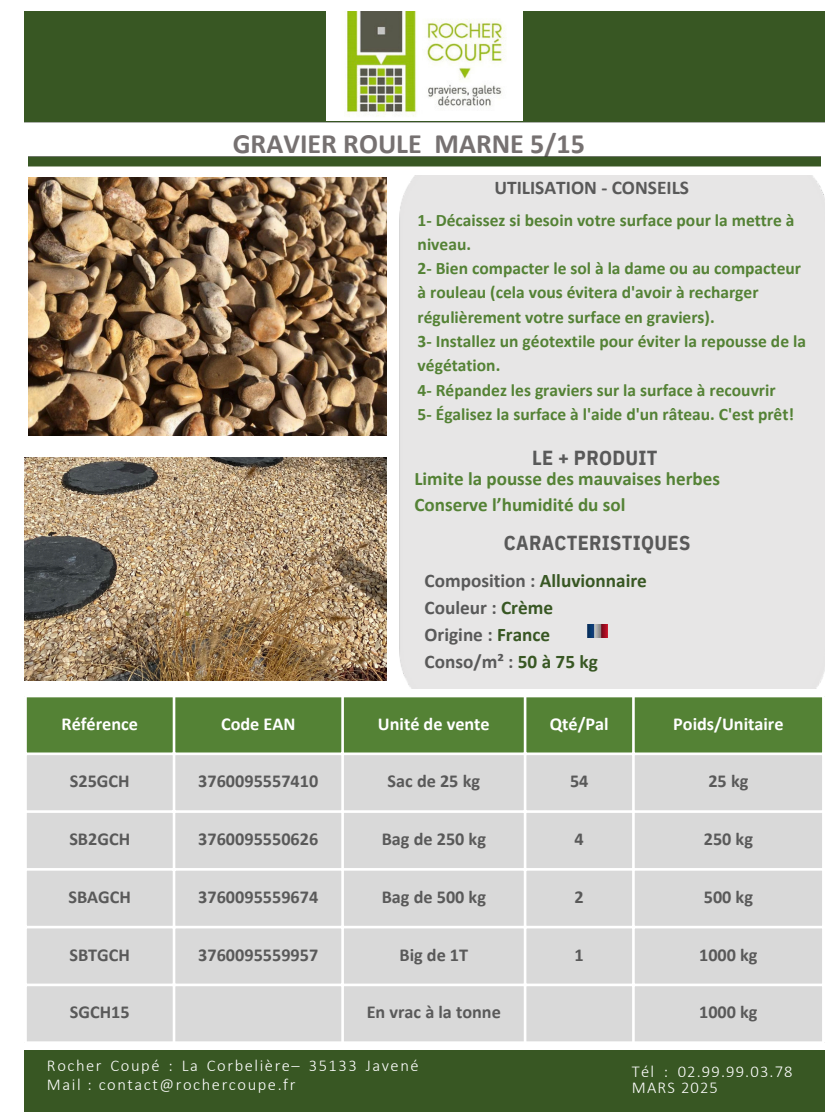
<style>
.page{position:relative;width:840px;height:1120px;background:#fff}
.page>*{position:absolute;margin:0;border:0;box-sizing:border-box;transform-origin:0 0}
.t1{font:700 28px "Calibri";color:#767171}
.t2{font:700 20.3px "IBM Plex Sans Cond";letter-spacing:.015em;color:#595959}
.t3{font:700 19.43px "Calibri";color:#595959}
.t4{font:700 19.25px/26.9px "Calibri";color:#595959}
.t5{font:700 19.07px/26.2px "Calibri";color:#548235}
.t6{font:700 18.2px "Calibri";color:#595959}
.t7{font:700 18.2px "Calibri";color:#fff}
.t8{font:700 17.5px/24.3px "Calibri";color:#548235}
.t9{font:300 16.62px/16.4px "Calibri";letter-spacing:.07em;color:#fff}
.t10{font:300 16.54px/18.4px "Calibri";letter-spacing:.095em;color:#fff}
.s1{color:#385723}
</style>
<div class="page">
<div style="left:400px;top:175px;width:425px;height:513px;background:#e7e6e6"></div>
<img style="left:587px;top:624px;width:20px;height:13px">
<div style="left:27px;top:697px;width:795px;height:55px;background:#548235"></div>
<div style="left:27px;top:755px;width:795px;height:286px;background:#d9d9d9"></div>
<hr style="left:173px;top:697px;width:2px;height:344px;background:#fff">
<hr style="left:341px;top:697px;width:3px;height:344px;background:#fff">
<hr style="left:524px;top:697px;width:2px;height:344px;background:#fff">
<hr style="left:632px;top:697px;width:3px;height:344px;background:#fff">
<hr style="left:24px;top:810px;width:801px;height:3px;background:#fff">
<hr style="left:24px;top:868px;width:801px;height:2px;background:#fff">
<hr style="left:24px;top:925px;width:801px;height:3px;background:#fff">
<hr style="left:24px;top:983px;width:801px;height:3px;background:#fff">
<div style="left:24px;top:1050px;width:801px;height:61px;background:#385723"></div>
<div style="left:24px;top:12px;width:801px;height:111px;background:#385723"></div>
<img style="left:327px;top:12px;width:195px;height:108px">
<div style="left:29px;top:157px;width:792px;height:9px;background:#385723"></div>
<img style="left:29px;top:178px;width:357px;height:257px">
<img style="left:24px;top:458px;width:362px;height:222px">
<p class="t1" style="left:233px;top:132px;width:354px">GRAVIER ROULE MARNE 5/15</p>
<p class="t3" style="left:494px;top:179px;width:196px">UTILISATION - CONSEILS</p>
<p class="t8" style="left:418px;top:209px;width:390px">1- Décaissez si besoin votre surface pour la mettre à niveau.<br>2- Bien compacter le sol à la dame ou au compacteur à rouleau (cela vous évitera d'avoir à recharger régulièrement votre surface en graviers).<br>3- Installez un géotextile pour éviter la repousse de la végétation.<br>4- Répandez les graviers sur la surface à recouvrir<br>5- Égalisez la surface à l'aide d'un râteau. C'est prêt!</p>
<p class="t2" style="left:532px;top:444px;width:127px">LE + PRODUIT</p>
<p class="t5" style="left:415px;top:467px;width:307px">Limite la pousse des mauvaises herbes<br>Conserve l’humidité du sol</p>
<p class="t2" style="left:504px;top:529px;width:188px">CARACTERISTIQUES</p>
<p class="t4" style="left:425px;top:568px;width:224px">Composition : <span class="s1">Alluvionnaire<br></span>Couleur : <span class="s1">Crème<br></span>Origine : <span class="s1">France<br></span>Conso/m² : <span class="s1">50 à 75 kg</span></p>
<p class="t7" style="left:61px;top:716px;width:78px">Référence</p>
<p class="t7" style="left:221px;top:716px;width:76px">Code EAN</p>
<h1 class="t7" style="left:378px;top:716px;width:113px">Unité de vente</h1>
<p class="t7" style="left:550px;top:716px;width:60px">Qté/Pal</p>
<p class="t7" style="left:673px;top:716px;width:112px">Poids/Unitaire</p>
<p class="t6" style="left:70px;top:773px;width:61px">S25GCH</p>
<p class="t6" style="left:198px;top:773px;width:122px">3760095557410</p>
<h2 class="t6" style="left:388px;top:773px;width:94px">Sac de 25 kg</h2>
<h4 class="t6" style="left:570px;top:773px;width:20px">54</h4>
<h2 class="t6" style="left:708px;top:773px;width:41px">25 kg</h2>
<h3 class="t6" style="left:69px;top:831px;width:62px">SB2GCH</h3>
<h2 class="t6" style="left:198px;top:831px;width:122px">3760095550626</h2>
<h3 class="t6" style="left:382px;top:831px;width:106px">Bag de 250 kg</h3>
<p class="t6" style="left:575px;top:831px;width:11px">4</p>
<p class="t6" style="left:704px;top:831px;width:51px">250 kg</p>
<p class="t6" style="left:68px;top:889px;width:64px">SBAGCH</p>
<p class="t6" style="left:198px;top:889px;width:122px">3760095559674</p>
<p class="t6" style="left:382px;top:889px;width:106px">Bag de 500 kg</p>
<p class="t6" style="left:575px;top:889px;width:11px">2</p>
<p class="t6" style="left:704px;top:889px;width:51px">500 kg</p>
<p class="t6" style="left:69px;top:947px;width:62px">SBTGCH</p>
<p class="t6" style="left:198px;top:947px;width:122px">3760095559957</p>
<p class="t6" style="left:399px;top:947px;width:70px">Big de 1T</p>
<p class="t6" style="left:575px;top:947px;width:11px">1</p>
<p class="t6" style="left:699px;top:947px;width:60px">1000 kg</p>
<p class="t6" style="left:70px;top:1004px;width:61px">SGCH15</p>
<p class="t6" style="left:367px;top:1004px;width:136px">En vrac à la tonne</p>
<p class="t6" style="left:699px;top:1004px;width:60px">1000 kg</p>
<p class="t10" style="left:47px;top:1058px;width:373px">Rocher Coupé : La Corbelière– 35133 Javené<br>Mail : contact@rochercoupe.fr</p>
<p class="t9" style="left:632px;top:1064px;width:162px">Tél : 02.99.99.03.78<br>MARS 2025</p>
</div>
